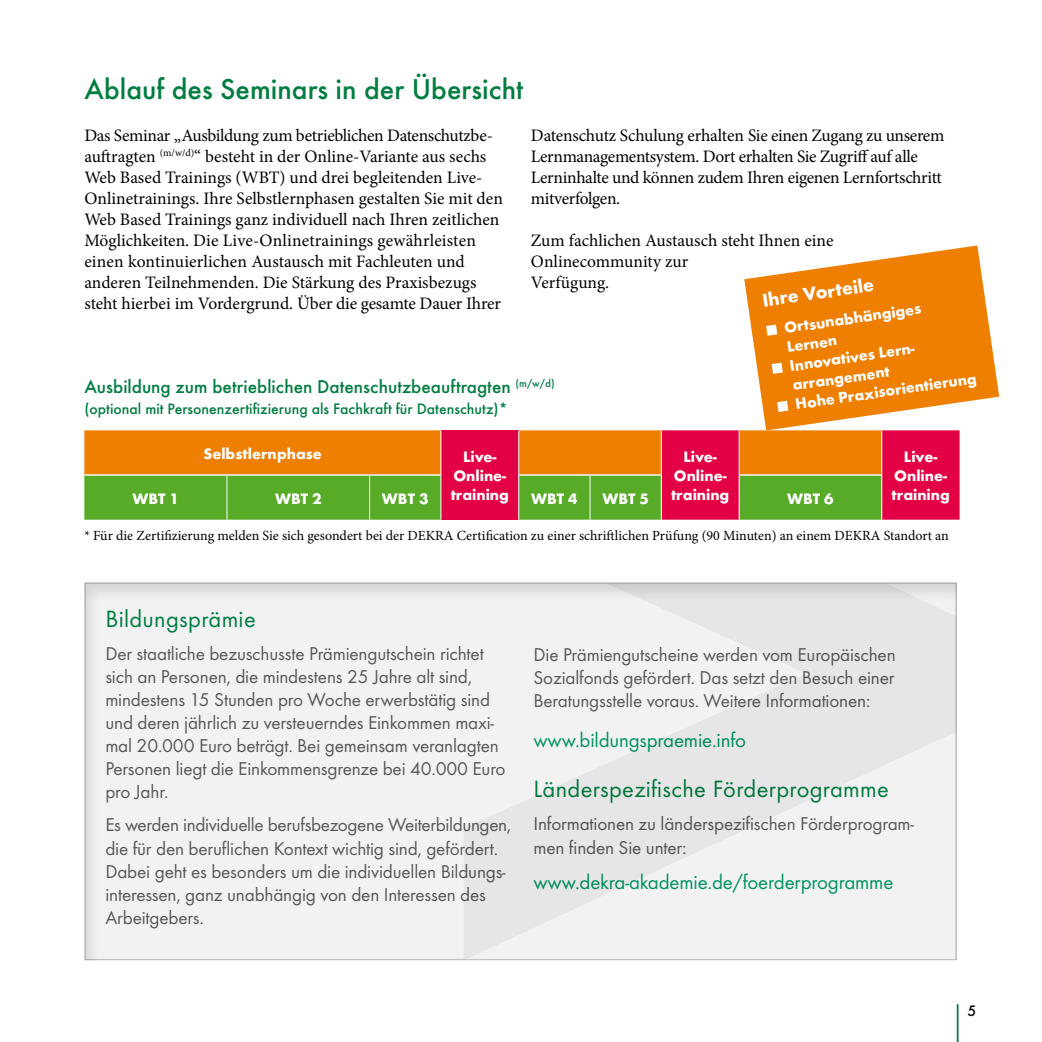
<style>
.page{position:relative;width:1042px;height:1042px;background:#fff}
.page>*{position:absolute;margin:0;border:0;box-sizing:border-box;transform-origin:0 0}
.t1{font:500 29.75px "Futura TOT";color:#007d40}
.t2{font:24.5px "Futura TOT Boo";letter-spacing:.01em;color:#007d40}
.t3{font:21px "Futura TOT Boo";letter-spacing:-.01em;color:#00935d}
.t4{font:19.25px/23.1px "Futura TOT Boo";letter-spacing:-.01em;color:#58585a}
.t5{font:500 19.25px "Futura TOT";color:#007d40}
.t6{font:700 19.25px "Futura TOT";color:#fff}
.t7{font:17.5px/21px "Minion Pro";letter-spacing:-.005em;color:#000}
.t8{font:700 15.75px/19.2px "Futura TOT";color:#fff;text-align:center}
.t9{font:500 15.75px "Futura TOT";color:#007d40}
.t10{font:500 15.75px "Futura TOT";color:#000}
.t11{font:14px "Minion Pro";color:#000}
</style>
<div class="page">
<hr style="left:957px;top:1004px;width:1px;height:38px;background:#007d40">
<svg style="left:84px;top:430px;width:875px;height:90px;background:#b46e22"></svg>
<hr style="left:440px;top:430px;width:1px;height:45px;background:#fff">
<hr style="left:518px;top:430px;width:1px;height:45px;background:#fff">
<hr style="left:661px;top:430px;width:1px;height:45px;background:#fff">
<hr style="left:738px;top:430px;width:1px;height:45px;background:#fff">
<hr style="left:881px;top:430px;width:1px;height:45px;background:#fff">
<hr style="left:84px;top:474px;width:143px;height:2px;background:#fff">
<hr style="left:227px;top:474px;width:143px;height:2px;background:#fff">
<hr style="left:370px;top:474px;width:70px;height:2px;background:#fff">
<hr style="left:226px;top:476px;width:1px;height:44px;background:#fff">
<hr style="left:369px;top:476px;width:1px;height:44px;background:#fff">
<hr style="left:440px;top:475px;width:1px;height:45px;background:#fff">
<hr style="left:519px;top:474px;width:71px;height:2px;background:#fff">
<hr style="left:590px;top:474px;width:71px;height:2px;background:#fff">
<hr style="left:518px;top:475px;width:1px;height:45px;background:#fff">
<hr style="left:589px;top:476px;width:1px;height:44px;background:#fff">
<hr style="left:661px;top:475px;width:1px;height:45px;background:#fff">
<hr style="left:739px;top:474px;width:142px;height:2px;background:#fff">
<hr style="left:738px;top:475px;width:1px;height:45px;background:#fff">
<hr style="left:881px;top:475px;width:1px;height:45px;background:#fff">
<svg style="left:744px;top:245px;width:255px;height:185px;fill:#ee7f00"></svg>
<svg style="left:766px;top:324px;width:11px;height:12px"></svg>
<svg style="left:771px;top:363px;width:12px;height:11px"></svg>
<svg style="left:777px;top:401px;width:11px;height:11px"></svg>
<div style="left:83px;top:580px;width:875px;height:382px;background:#000;opacity:.12"></div>
<svg style="left:464px;top:583px;width:493px;height:377px;fill:#f2f2f3"></svg>
<h1 class="t1" style="left:84px;top:72px;width:441px">Ablauf des Seminars in der Übersicht</h1>
<p class="t7" style="left:84px;top:125px;width:420px">Das Seminar „Ausbildung zum betrieblichen Datenschutzbe&shy;auftragten <sup>(m/w/d)</sup>“ besteht in der Online-Variante aus sechs Web Based Trainings (WBT) und drei begleitenden Live-Onlinetrainings. Ihre Selbstlernphasen gestalten Sie mit den Web Based Trainings ganz individuell nach Ihren zeitlichen Möglichkeiten. Die Live-Onlinetrainings gewährleisten einen kontinuierlichen Austausch mit Fachleuten und anderen Teilnehmenden. Die Stärkung des Praxisbezugs steht hierbei im Vordergrund. Über die gesamte Dauer Ihrer</p>
<p class="t7" style="left:531px;top:125px;width:415px">Datenschutz Schulung erhalten Sie einen Zugang zu unserem Lernmanagementsystem. Dort erhalten Sie Zugriff auf alle Lerninhalte und können zudem Ihren eigenen Lernfortschritt mitverfolgen.</p>
<p class="t7" style="left:531px;top:230px;width:304px">Zum fachlichen Austausch steht Ihnen eine<br>Onlinecommunity zur<br>Verfügung.</p>
<p class="t6" style="left:761px;top:288px;width:114px;rotate:-8deg">Ihre Vorteile</p>
<p class="t8" style="left:783px;top:318px;width:185px;text-align:left;rotate:-8deg">Ortsunabhängiges<br>Lernen<br>Innovatives Lern&shy;arrangement<br>Hohe Praxisorientierung</p>
<p class="t5" style="left:84px;top:375px;width:472px">Ausbildung zum betrieblichen Datenschutzbeauftragten <sup>(m/w/d)</sup></p>
<p class="t9" style="left:84px;top:400px;width:425px">(optional mit Personenzertifizierung als Fachkraft für Datenschutz)*</p>
<p class="t8" style="left:203px;top:444px;width:120px">Selbstlernphase</p>
<p class="t8" style="left:451px;top:447px;width:60px">Live-<br>Online&shy;training</p>
<p class="t8" style="left:671px;top:447px;width:60px">Live-<br>Online&shy;training</p>
<p class="t8" style="left:894px;top:447px;width:54px">Live-<br>Online-</p>
<p class="t8" style="left:132px;top:488px;width:48px">WBT 1</p>
<p class="t8" style="left:275px;top:488px;width:48px">WBT 2</p>
<p class="t8" style="left:382px;top:488px;width:48px">WBT 3</p>
<p class="t8" style="left:531px;top:488px;width:48px">WBT 4</p>
<p class="t8" style="left:602px;top:488px;width:48px">WBT 5</p>
<p class="t8" style="left:787px;top:488px;width:48px">WBT 6</p>
<p class="t8" style="left:891px;top:485px;width:60px">training</p>
<p class="t11" style="left:84px;top:526px;width:866px">* Für die Zertifizierung melden Sie sich gesondert bei der DEKRA Certification zu einer schriftlichen Prüfung (90 Minuten) an einem DEKRA Standort an</p>
<h2 class="t2" style="left:105px;top:604px;width:152px">Bildungsprämie</h2>
<p class="t4" style="left:105px;top:642px;width:402px">Der staatliche bezuschusste Prämiengutschein richtet sich an Personen, die mindestens 25 Jahre alt sind, mindestens 15 Stunden pro Woche erwerbstätig sind und deren jährlich zu versteuerndes Einkommen maxi&shy;mal 20.000 Euro beträgt. Bei gemeinsam veranlagten Personen liegt die Einkommensgrenze bei 40.000 Euro pro Jahr.</p>
<p class="t4" style="left:105px;top:813px;width:407px">Es werden individuelle berufsbezogene Weiterbildungen, die für den beruflichen Kontext wichtig sind, gefördert.<br>Dabei geht es besonders um die individuellen Bildungs&shy;interessen, ganz unabhängig von den Interessen des Arbeitgebers.</p>
<p class="t4" style="left:533px;top:643px;width:364px;text-align:justify">Die Prämiengutscheine werden vom Europäischen Sozialfonds gefördert. Das setzt den Besuch einer Beratungsstelle voraus. Weitere Informationen:</p>
<p class="t3" style="left:533px;top:727px;width:214px">www.bildungspraemie.info</p>
<h2 class="t2" style="left:533px;top:774px;width:357px">Länderspezifische Förderprogramme</h2>
<p class="t4" style="left:533px;top:812px;width:382px">Informationen zu länderspezifischen Förderprogram&shy;men finden Sie unter:</p>
<p class="t3" style="left:533px;top:869px;width:361px">www.dekra-akademie.de/foerderprogramme</p>
<p class="t10" style="left:967px;top:1001px;width:10px">5</p>
</div>
